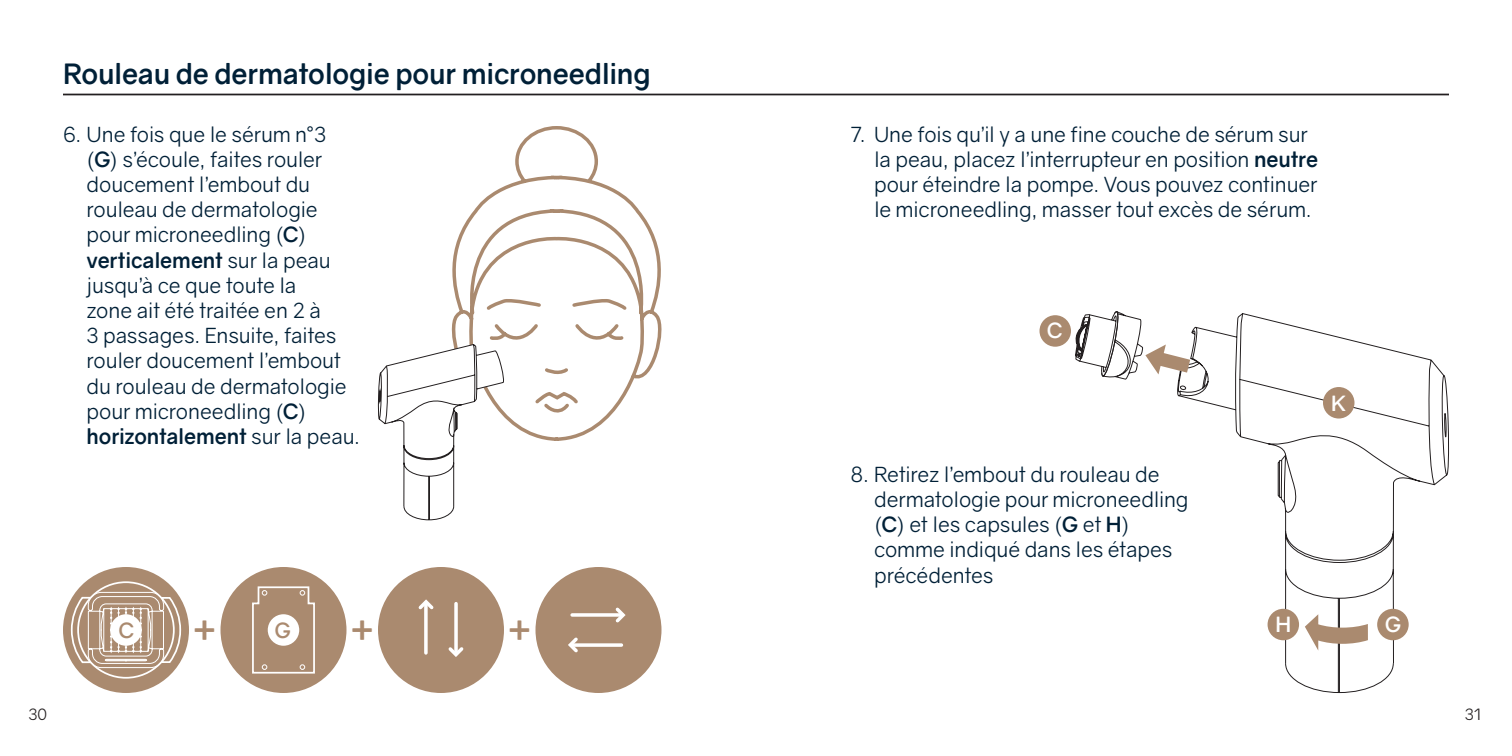
<style>
.page{position:relative;width:1512px;height:756px;background:#fff}
.page>*{position:absolute;margin:0;border:0;box-sizing:border-box;transform-origin:0 0}
.t1{font:700 36.75px "Gravity";color:#aa8a6f}
.t2{font:700 28px "Gravity";letter-spacing:-.01em;color:#002037}
.t3{font:21px/25.2px "Gravity";letter-spacing:-.005em;color:#002037}
.t4{font:700 21px "Gravity";color:#fff}
.t5{font:700 21px "Gravity";color:#aa8a6f}
.t6{font:15.75px "Gravity";color:#231f20}
.s1{font-weight:700}
</style>
<div class="page">
<hr style="left:63px;top:94px;width:1386px;height:1px;background:#231f20">
<svg style="left:455px;top:126px;width:207px;height:315px"></svg>
<div style="left:378px;top:567px;width:126px;height:126px;background:#aa8a6f;border-radius:50%"></div>
<svg style="left:424px;top:613px;width:4px;height:40px"></svg>
<svg style="left:448px;top:647px;width:16px;height:10px"></svg>
<svg style="left:378px;top:248px;width:126px;height:365px"></svg>
<svg style="left:454px;top:604px;width:4px;height:50px"></svg>
<div style="left:536px;top:567px;width:126px;height:126px;background:#aa8a6f;border-radius:50%"></div>
<svg style="left:581px;top:643px;width:40px;height:4px"></svg>
<svg style="left:615px;top:607px;width:11px;height:16px"></svg>
<svg style="left:568px;top:637px;width:13px;height:16px"></svg>
<svg style="left:572px;top:613px;width:50px;height:4px"></svg>
<div style="left:63px;top:567px;width:126px;height:126px;background:#aa8a6f;border-radius:50%"></div>
<div style="left:220px;top:567px;width:126px;height:126px;background:#aa8a6f;border-radius:50%"></div>
<svg style="left:252px;top:586px;width:63px;height:88px"></svg>
<svg style="left:70px;top:580px;width:112px;height:100px"></svg>
<div style="left:110px;top:614px;width:32px;height:32px;background:#fff;border-radius:50%"></div>
<svg style="left:1177px;top:313px;width:272px;height:380px"></svg>
<svg style="left:1305px;top:614px;width:63px;height:37px"></svg>
<div style="left:1323px;top:387px;width:32px;height:32px;background:#aa8a6f;border-radius:50%"></div>
<div style="left:1268px;top:609px;width:31px;height:31px;background:#aa8a6f;border-radius:50%"></div>
<div style="left:1040px;top:315px;width:31px;height:32px;background:#aa8a6f;border-radius:50%"></div>
<div style="left:1377px;top:609px;width:32px;height:31px;background:#aa8a6f;border-radius:50%"></div>
<svg style="left:1075px;top:311px;width:115px;height:70px"></svg>
<p class="t2" style="left:63px;top:56px;width:589px">Rouleau de dermatologie pour microneedling</p>
<p class="t3" style="left:87px;top:121px;width:275px;text-indent:-24px">6. Une fois que le sérum n°3 (<span class="s1">G</span>) s’écoule, faites rouler doucement l’embout du rouleau de dermatologie pour microneedling (<span class="s1">C</span>) <span class="s1">verticalement</span> sur la peau jusqu’à ce que toute la<br>zone ait été traitée en 2 à<br>3 passages. Ensuite, faites rouler doucement l’embout du rouleau de dermatologie pour microneedling (<span class="s1">C</span>) <span class="s1">horizontalement</span> sur la peau.</p>
<p class="t5" style="left:119px;top:617px;width:18px">C</p>
<p class="t1" style="left:191px;top:604px;width:30px">+</p>
<p class="t5" style="left:275px;top:617px;width:18px">G</p>
<p class="t1" style="left:348px;top:604px;width:30px">+</p>
<p class="t1" style="left:506px;top:604px;width:30px">+</p>
<p class="t3" style="left:874px;top:121px;width:445px;text-indent:-24px">7. Une fois qu’il y a une fine couche de sérum sur la peau, placez l’interrupteur en position <span class="s1">neutre </span>pour éteindre la pompe. Vous pouvez continuer le microneedling, masser tout excès de sérum.</p>
<p class="t4" style="left:1047px;top:318px;width:18px">C</p>
<p class="t3" style="left:874px;top:462px;width:316px;text-indent:-24px">8. Retirez l’embout du rouleau de dermatologie pour microneedling (<span class="s1">C</span>) et les capsules (<span class="s1">G</span> et <span class="s1">H</span>) comme indiqué dans les étapes précédentes</p>
<p class="t4" style="left:1331px;top:390px;width:16px">K</p>
<p class="t4" style="left:1275px;top:612px;width:17px">H</p>
<p class="t4" style="left:1385px;top:611px;width:18px">G</p>
<p class="t6" style="left:28px;top:705px;width:20px">30</p>
<p class="t6" style="left:1465px;top:705px;width:18px">31</p>
</div>
